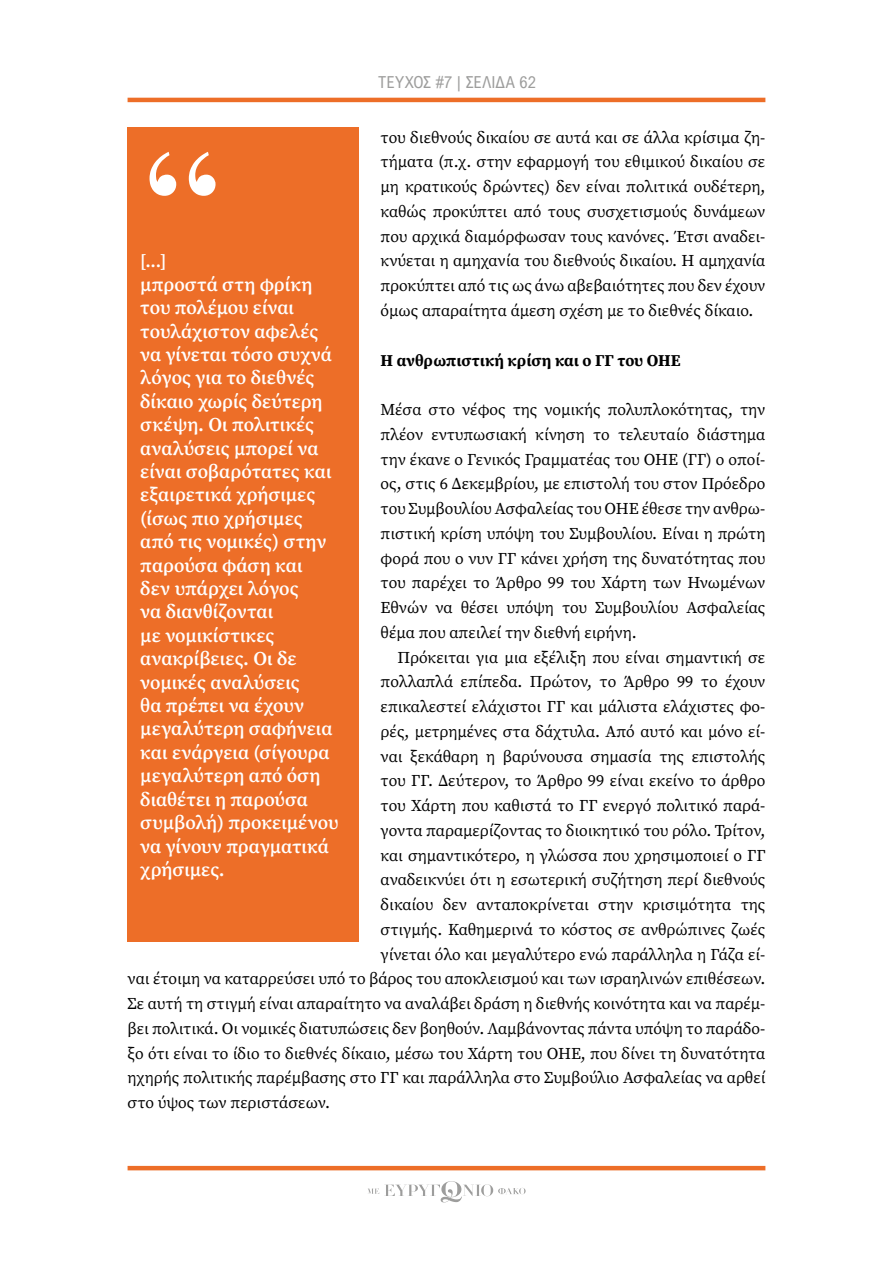
<style>
.page{position:relative;width:893px;height:1263px;background:#fff}
.page>*{position:absolute;margin:0;border:0;box-sizing:border-box;transform-origin:0 0}
.t1{font:700 135px "CF New Bodoni";color:#fff}
.t2{font:600 19.5px/23.4px "Source Serif Pro";letter-spacing:-.005em;color:#fff}
.t3{font:600 18px "Source Serif Pro";color:#fff}
.t4{font:16.5px/24.8px "Source Serif Pro";color:#000;text-align:justify}
.t5{font:700 16.5px "Source Serif Pro";color:#000}
.t6{font:16.5px "Arial Nova Cond";letter-spacing:.005em;color:#9d9d9c}
</style>
<div class="page">
<hr style="left:128px;top:98px;width:637px;height:4px;background:#ed6e28">
<hr style="left:128px;top:1166px;width:637px;height:4px;background:#ed6e28">
<svg style="left:368px;top:1181px;width:158px;height:21px"></svg>
<div style="left:128px;top:128px;width:231px;height:814px;background:#ed6e28"></div>
<p class="t6" style="left:378px;top:72px;width:159px">TEYΧΟΣ #7 | ΣΕΛΙΔΑ 62</p>
<p class="t4" style="left:381px;top:125px;width:386px">του διεθνούς δικαίου σε αυτά και σε άλλα κρίσιμα ζη&shy;τήματα (π.χ. στην εφαρμογή του εθιμικού δικαίου σε μη κρατικούς δρώντες) δεν είναι πολιτικά ουδέτερη, καθώς προκύπτει από τους συσχετισμούς δυνάμεων που αρχικά διαμόρφωσαν τους κανόνες. Έτσι αναδει&shy;κνύεται η αμηχανία του διεθνούς δικαίου. Η αμηχανία προκύπτει από τις ως άνω αβεβαιότητες που δεν έχουν όμως απαραίτητα άμεση σχέση με το διεθνές δίκαιο.</p>
<p class="t5" style="left:381px;top:349px;width:302px">Η ανθρωπιστική κρίση και ο ΓΓ του ΟΗΕ</p>
<p class="t4" style="left:381px;top:397px;width:386px">Μέσα στο νέφος της νομικής πολυπλοκότητας, την πλέον εντυπωσιακή κίνηση το τελευταίο διάστημα την έκανε ο Γενικός Γραμματέας του ΟΗΕ (ΓΓ) ο οποί&shy;ος, στις 6 Δεκεμβρίου, με επιστολή του στον Πρόεδρο του Συμβουλίου Ασφαλείας του ΟΗΕ έθεσε την ανθρω&shy;πιστική κρίση υπόψη του Συμβουλίου. Είναι η πρώτη φορά που ο νυν ΓΓ κάνει χρήση της δυνατότητας που του παρέχει το Άρθρο 99 του Χάρτη των Ηνωμένων Εθνών να θέσει υπόψη του Συμβουλίου Ασφαλείας θέμα που απειλεί την διεθνή ειρήνη.</p>
<p class="t4" style="left:398px;top:645px;width:369px">Πρόκειται για μια εξέλιξη που είναι σημαντική σε</p>
<p class="t4" style="left:381px;top:669px;width:386px">πολλαπλά επίπεδα. Πρώτον, το Άρθρο 99 το έχουν</p>
<p class="t4" style="left:381px;top:694px;width:386px">επικαλεστεί ελάχιστοι ΓΓ και μάλιστα ελάχιστες φο-</p>
<p class="t4" style="left:381px;top:719px;width:386px">ρές, μετρημένες στα δάχτυλα. Από αυτό και μόνο εί-</p>
<p class="t4" style="left:381px;top:744px;width:386px">ναι ξεκάθαρη η βαρύνουσα σημασία της επιστολής</p>
<p class="t4" style="left:381px;top:768px;width:386px">του ΓΓ. Δεύτερον, το Άρθρο 99 είναι εκείνο το άρθρο</p>
<p class="t4" style="left:381px;top:793px;width:386px">του Χάρτη που καθιστά το ΓΓ ενεργό πολιτικό παρά-</p>
<p class="t4" style="left:381px;top:818px;width:386px">γοντα παραμερίζοντας το διοικητικό του ρόλο. Τρίτον,</p>
<p class="t4" style="left:381px;top:843px;width:387px">και σημαντικότερο, η γλώσσα που χρησιμοποιεί ο ΓΓ</p>
<p class="t4" style="left:381px;top:867px;width:386px">αναδεικνύει ότι η εσωτερική συζήτηση περί διεθνούς</p>
<p class="t4" style="left:381px;top:892px;width:386px">δικαίου δεν ανταποκρίνεται στην κρισιμότητα της</p>
<p class="t4" style="left:381px;top:917px;width:386px">στιγμής. Καθημερινά το κόστος σε ανθρώπινες ζωές</p>
<p class="t4" style="left:381px;top:942px;width:386px">γίνεται όλο και μεγαλύτερο ενώ παράλληλα η Γάζα εί-</p>
<p class="t4" style="left:128px;top:966px;width:639px">ναι έτοιμη να καταρρεύσει υπό το βάρος του αποκλεισμού και των ισραηλινών επιθέσεων.</p>
<p class="t4" style="left:128px;top:991px;width:639px">Σε αυτή τη στιγμή είναι απαραίτητο να αναλάβει δράση η διεθνής κοινότητα και να παρέμ-</p>
<p class="t4" style="left:128px;top:1016px;width:639px">βει πολιτικά. Οι νομικές διατυπώσεις δεν βοηθούν. Λαμβάνοντας πάντα υπόψη το παράδο-</p>
<p class="t4" style="left:128px;top:1041px;width:639px">ξο ότι είναι το ίδιο το διεθνές δίκαιο, μέσω του Χάρτη του ΟΗΕ, που δίνει τη δυνατότητα</p>
<p class="t4" style="left:128px;top:1065px;width:639px">ηχηρής πολιτικής παρέμβασης στο ΓΓ και παράλληλα στο Συμβούλιο Ασφαλείας να αρθεί</p>
<p class="t4" style="left:128px;top:1090px;width:204px">στο ύψος των περιστάσεων.</p>
<h1 class="t1" style="left:140px;top:115px;width:86px">‘‘</h1>
<p class="t3" style="left:140px;top:249px;width:28px">[...]</p>
<p class="t2" style="left:140px;top:272px;width:200px">μπροστά στη φρίκη του πολέμου είναι τουλάχιστον αφελές να γίνεται τόσο συχνά λόγος για το διεθνές δίκαιο χωρίς δεύτερη σκέψη. Οι πολιτικές αναλύσεις μπορεί να είναι σοβαρότατες και εξαιρετικά χρήσιμες (ίσως πιο χρήσιμες από τις νομικές) στην παρούσα φάση και<br>δεν υπάρχει λόγος<br>να διανθίζονται<br>με νομικίστικες ανακρίβειες. Οι δε νομικές αναλύσεις<br>θα πρέπει να έχουν μεγαλύτερη σαφήνεια και ενάργεια (σίγουρα μεγαλύτερη από όση διαθέτει η παρούσα συμβολή) προκειμένου να γίνουν πραγματικά χρήσιμες.</p>
</div>
